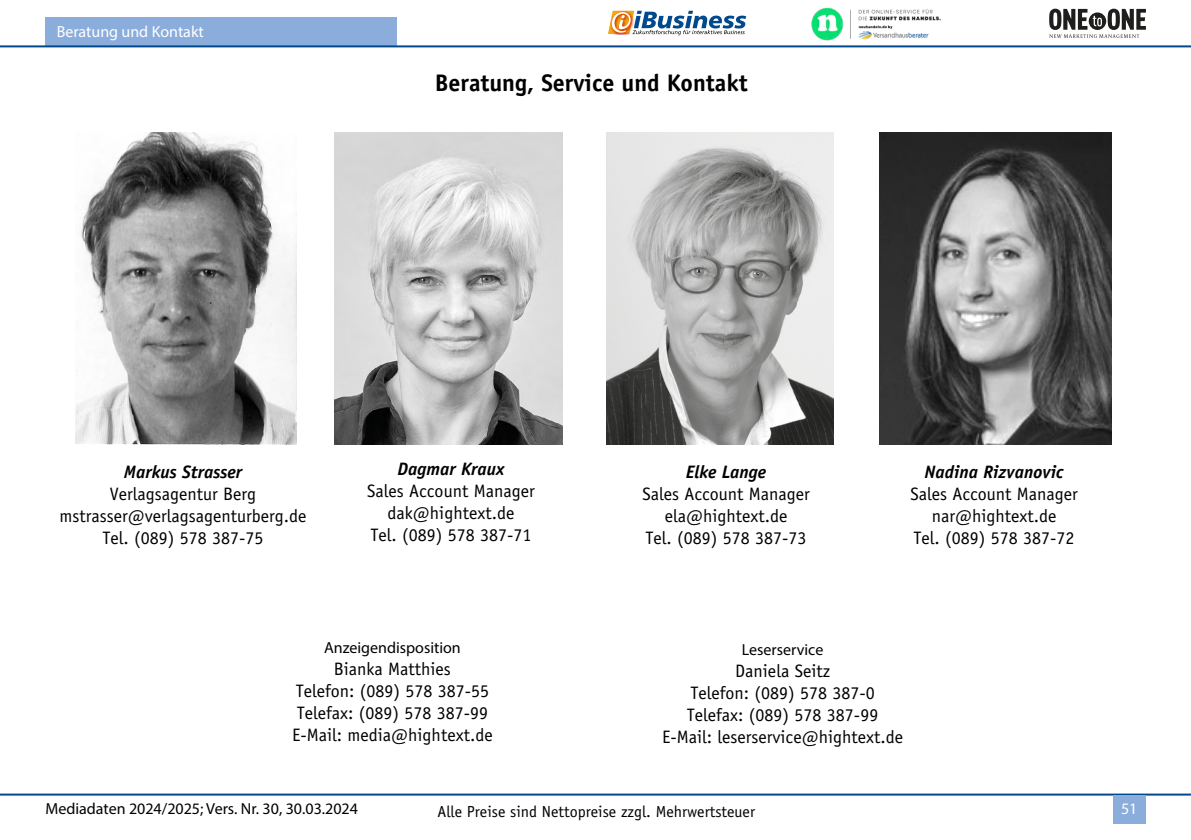
<style>
.page{position:relative;width:1191px;height:840px;background:#fff}
.page>*{position:absolute;margin:0;border:0;box-sizing:border-box;transform-origin:0 0}
.t1{font:700 24px "Officina Sans";color:#000}
.t2{font:18px/22px "Officina Sans";color:#000;text-align:center}
.t3{font:italic 700 18px "Officina Sans";color:#000}
.t4{font:16px "Myriad Pro";color:#000}
.t5{font:16px "Officina Sans";color:#000}
.t6{font:16px "Myriad Pro";color:#fff}
</style>
<div class="page">
<hr style="left:0;top:793px;width:1191px;height:2px;background:#00498d">
<div style="left:45px;top:17px;width:352px;height:28px;background:#8baddc"></div>
<hr style="left:0;top:45px;width:1191px;height:2px;background:#00498d">
<div style="left:1113px;top:795px;width:32px;height:28px;background:#8baddc"></div>
<svg style="left:1049px;top:9px;width:97px;height:29px"></svg>
<svg style="left:608px;top:11px;width:138px;height:24px"></svg>
<img style="left:811px;top:7px;width:130px;height:34px">
<img style="left:75px;top:132px;width:221px;height:312px">
<img style="left:334px;top:132px;width:229px;height:312px">
<img style="left:607px;top:132px;width:226px;height:312px">
<img style="left:879px;top:132px;width:232px;height:312px">
<p class="t6" style="left:57px;top:22px;width:149px">Beratung und Kontakt</p>
<h1 class="t1" style="left:435px;top:68px;width:314px">Beratung, Service und Kontakt</h1>
<p class="t3" style="left:124px;top:460px;width:120px">Markus Strasser</p>
<p class="t2" style="left:59px;top:482px;width:249px">Verlagsagentur Berg mstrasser@verlagsagenturberg.de<br>Tel. (089) 578 387-75</p>
<p class="t3" style="left:397px;top:457px;width:109px">Dagmar Kraux</p>
<p class="t2" style="left:367px;top:479px;width:169px">Sales Account Manager dak@hightext.de<br>Tel. (089) 578 387-71</p>
<p class="t4" style="left:324px;top:637px;width:138px">Anzeigendisposition</p>
<p class="t2" style="left:292px;top:658px;width:202px">Bianka Matthies<br>Telefon: (089) 578 387-55<br>Telefax: (089) 578 387-99<br>E-Mail: media@hightext.de</p>
<p class="t3" style="left:686px;top:460px;width:82px">Elke Lange</p>
<p class="t2" style="left:642px;top:482px;width:169px">Sales Account Manager ela@hightext.de<br>Tel. (089) 578 387-73</p>
<p class="t3" style="left:924px;top:461px;width:141px">Nadina Rizvanovic</p>
<p class="t2" style="left:910px;top:483px;width:169px">Sales Account Manager nar@hightext.de<br>Tel. (089) 578 387-72</p>
<p class="t4" style="left:742px;top:639px;width:83px">Leserservice</p>
<p class="t2" style="left:662px;top:659px;width:242px">Daniela Seitz<br>Telefon: (089) 578 387-0<br>Telefax: (089) 578 387-99<br>E-Mail: leserservice@hightext.de</p>
<p class="t4" style="left:45px;top:797px;width:314px">Mediadaten 2024/2025; Vers. Nr. 30, 30.03.2024</p>
<p class="t5" style="left:437px;top:801px;width:319px">Alle Preise sind Nettopreise zzgl. Mehrwertsteuer</p>
<p class="t6" style="left:1121px;top:798px;width:18px">51</p>
</div>
